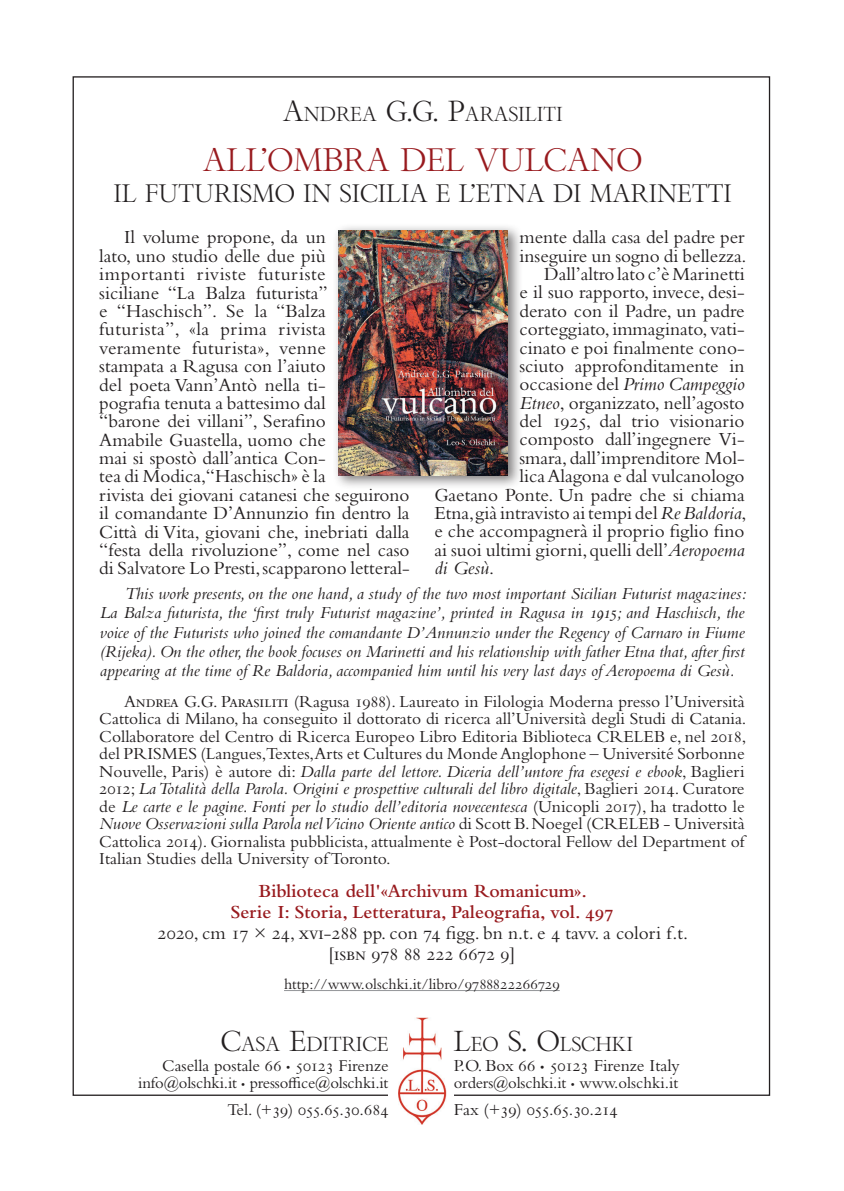
<style>
.page{position:relative;width:844px;height:1191px;background:#fff}
.page>*{position:absolute;margin:0;border:0;box-sizing:border-box;transform-origin:0 0}
.t1{font:31.5px "Bembo Titling MT Std";color:#981a1e}
.t2{font:24.5px "Bembo Titling MT Std";color:#231f20}
.t3{font:19.6px "Bembo Titling MT Std";color:#231f20}
.t4{font:19.25px/18.4px "Bembo Std";color:#231f20}
.t5{font:600 19.25px/21px "Bembo Std";color:#981a1e;text-align:center}
.t6{font:italic 19.25px "Bembo Std";color:#231f20}
.t7{font:17.5px/17.5px "Bembo Std";color:#231f20;text-align:justify}
.t8{font:italic 17.5px/19.2px "Bembo Std";color:#231f20;text-align:justify}
.t9{font:17.5px "Bembo Std";letter-spacing:-.02em;color:#231f20}
.t10{font:17.15px "Bembo Std";color:#231f20}
.t11{font:17.15px "Bembo Std";letter-spacing:-.02em;color:#231f20}
.t12{font:16.62px "Bembo Std";letter-spacing:-.01em;color:#231f20}
.t13{font:15.75px "Bembo Std";color:#231f20}
.s1{font-size:28px}
.s2{font-style:normal}
.s3{font-style:italic}
.s4{font-size:11.9px}
.s5{font-size:11.38px}
.s6{font-size:12.25px}
</style>
<div class="page">
<img style="left:398px;top:1017px;width:48px;height:107px">
<hr style="left:284px;top:990px;width:275px;height:1px;background:#939598">
<div style="left:332px;top:223px;width:191px;height:267px;background:#231f20;opacity:.6"></div>
<img style="left:338px;top:230px;width:169px;height:245px">
<p class="t3" style="left:282px;top:102px;width:281px"><span class="s1">A</span>NDREA <span class="s1">G.G. P</span>ARASILITI</p>
<h1 class="t1" style="left:203px;top:140px;width:441px">ALL’OMBRA DEL VULCANO</h1>
<p class="t2" style="left:114px;top:178px;width:619px">IL FUTURISMO IN SICILIA E L’ETNA DI MARINETTI</p>
<p class="t4" style="left:99px;top:228px;width:312px;text-indent:25px">Il volume propone, da un<br>lato, uno studio delle due più importanti riviste futuriste<br>siciliane “La Balza futurista”<br>e “Haschisch”. Se la “Balza futurista”, «la prima rivista veramente futurista», venne<br>stampata a Ragusa con l’aiuto<br>del poeta Vann’Antò nella ti-<br>pografia tenuta a battesimo dal<br>“barone dei villani”, Serafino<br>Amabile Guastella, uomo che<br>mai si spostò dall’antica Con-<br>tea di Modica,“Haschisch» è la<br>rivista dei giovani catanesi che seguirono il comandante D’Annunzio fin dentro la Città di Vita, giovani che, inebriati dalla “festa della rivoluzione”, come nel caso di Salvatore Lo Presti, scapparono letteral-</p>
<p class="t4" style="left:519px;top:228px;width:227px">mente dalla casa del padre per</p>
<p class="t4" style="left:519px;top:246px;width:228px">inseguire un sogno di bellezza.</p>
<p class="t4" style="left:544px;top:264px;width:202px">Dall’altro lato c’è Marinetti</p>
<p class="t4" style="left:519px;top:283px;width:226px">e il suo rapporto, invece, desi-</p>
<p class="t4" style="left:519px;top:301px;width:226px">derato con il Padre, un padre</p>
<p class="t4" style="left:519px;top:319px;width:227px">corteggiato, immaginato, vati-</p>
<p class="t4" style="left:519px;top:338px;width:226px">cinato e poi finalmente cono-</p>
<p class="t4" style="left:519px;top:356px;width:226px">sciuto approfonditamente in</p>
<p class="t6" style="left:519px;top:373px;width:227px"><span class="s2">occasione del</span> Primo Campeggio</p>
<p class="t4" style="left:519px;top:393px;width:227px"><span class="s3">Etneo</span>, organizzato, nell’agosto</p>
<p class="t4" style="left:519px;top:411px;width:227px">del 1925, dal trio visionario</p>
<p class="t4" style="left:519px;top:430px;width:226px">composto dall’ingegnere Vi-</p>
<p class="t4" style="left:519px;top:448px;width:227px">smara, dall’imprenditore Mol-</p>
<p class="t4" style="left:519px;top:467px;width:227px">lica Alagona e dal vulcanologo</p>
<p class="t4" style="left:434px;top:485px;width:312px">Gaetano Ponte. Un padre che si chiama</p>
<p class="t4" style="left:434px;top:503px;width:313px">Etna,già intravisto ai tempi del <span class="s3">Re Baldoria</span>,</p>
<p class="t4" style="left:434px;top:522px;width:312px">e che accompagnerà il proprio figlio fino</p>
<p class="t4" style="left:434px;top:540px;width:312px">ai suoi ultimi giorni, quelli dell’<span class="s3">Aeropoema</span></p>
<p class="t6" style="left:434px;top:557px;width:61px">di Gesù<span class="s2">.</span></p>
<p class="t8" style="left:100px;top:583px;width:647px;text-indent:25px">This work presents, on the one hand, a study of the two most important Sicilian Futurist magazines:<br>La Balza futurista, the ‘first truly Futurist magazine’, printed in Ragusa in 1915; and Haschisch, the voice of the Futurists who joined the comandante D’Annunzio under the Regency of Carnaro in Fiume (Rijeka). On the other, the book focuses on Marinetti and his relationship with father Etna that, after first appearing at the time of Re Baldoria, accompanied him until his very last days of Aeropoema di Gesù.</p>
<p class="t7" style="left:99px;top:692px;width:648px;text-indent:25px">Andrea G.G. Parasiliti (Ragusa 1988). Laureato in Filologia Moderna presso l’Università Cattolica di Milano, ha conseguito il dottorato di ricerca all’Università degli Studi di Catania.<br>Collaboratore del Centro di Ricerca Europeo Libro Editoria Biblioteca CRELEB e, nel 2018, del PRISMES (Langues,Textes,Arts et Cultures du Monde Anglophone – Université Sorbonne Nouvelle, Paris) è autore di: <span class="s3">Dalla parte del lettore. Diceria dell’untore fra esegesi e ebook</span>, Baglieri 2012; <span class="s3">La Totalità della Parola. Origini e prospettive culturali del libro digitale</span>, Baglieri 2014. Curatore de <span class="s3">Le carte e le pagine. Fonti per lo studio dell’editoria novecentesca</span> (Unicopli 2017), ha tradotto le <span class="s3">Nuove Osservazioni sulla Parola nel Vicino Oriente antico</span> di Scott B. Noegel (CRELEB - Università Cattolica 2014). Giornalista pubblicista, attualmente è Post-doctoral Fellow del Department of Italian Studies della University of Toronto.</p>
<p class="t5" style="left:230px;top:880px;width:384px">Biblioteca dell'«Archivum Romanicum».<br>Serie I: Storia, Letteratura, Paleografia, vol. 497</p>
<p class="t4" style="left:158px;top:922px;width:531px;line-height:21px;text-align:center">2020, cm 17 × 24, xvi-288 pp. con 74 figg. bn n.t. e 4 tavv. a colori f.t. [isbn 978 88 222 6672 9]</p>
<p class="t13" style="left:284px;top:974px;width:277px">http://www.olschki.it/libro/9788822266729</p>
<p class="t3" style="left:221px;top:1031px;width:169px"><span class="s1">C</span>ASA <span class="s1">E</span>DITRICE</p>
<p class="t10" style="left:162px;top:1055px;width:228px">Casella postale 66 <span class="s4">•</span> 50123 Firenze</p>
<p class="t12" style="left:138px;top:1073px;width:251px">info@olschki.it <span class="s5">•</span> pressoffice@olschki.it</p>
<p class="t11" style="left:227px;top:1099px;width:162px">Tel. (+39) 055.65.30.684</p>
<p class="t3" style="left:453px;top:1031px;width:181px"><span class="s1">L</span>EO <span class="s1">S. O</span>LSCHKI</p>
<p class="t7" style="left:453px;top:1056px;width:227px">P.O. Box 66 <span class="s6">•</span> 50123 Firenze Italy</p>
<p class="t12" style="left:453px;top:1073px;width:226px">orders@olschki.it <span class="s5">•</span> www.olschki.it</p>
<p class="t9" style="left:453px;top:1098px;width:165px">Fax (+39) 055.65.30.214</p>
</div>
